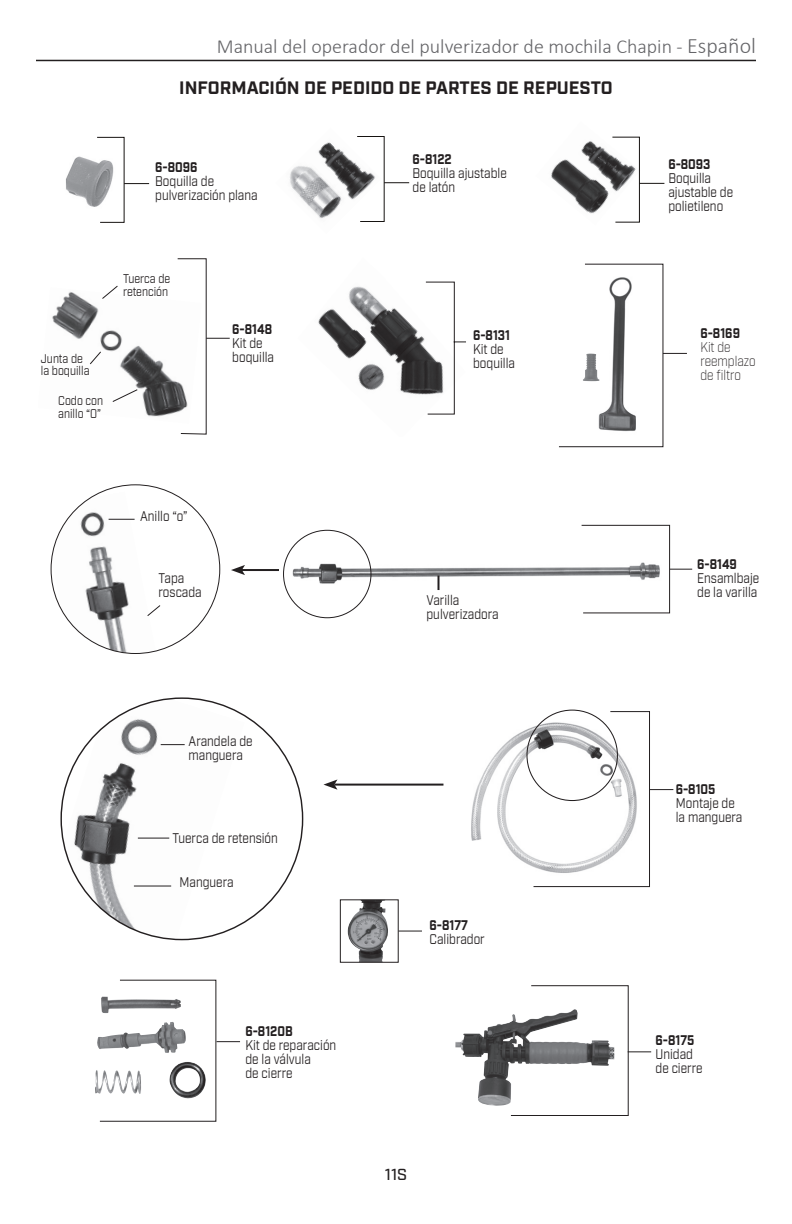
<style>
.page{position:relative;width:792px;height:1224px;background:#fff}
.page>*{position:absolute;margin:0;border:0;box-sizing:border-box;transform-origin:0 0}
.t1{font:300 20px "Calibri";color:#656568}
.t2{font:700 18px "Industry";color:#231f20}
.t3{font:500 16px "Industry";color:#231f20}
.t4{font:14px/14px "Industry";color:#231f20;scale:.85 1}
.t5{font:700 14px "Industry";color:#231f20;scale:.85 1}
.t6{font:300 14px/14px "Industry";color:#231f20;scale:.85 1}
.t7{font:12.6px/12.6px "Industry";color:#231f20;scale:.85 1}
.s1{font-size:22px}
</style>
<div class="page">
<img style="left:285px;top:546px;width:296px;height:47px">
<img style="left:52px;top:491px;width:104px;height:163px">
<svg style="left:581px;top:524px;width:111px;height:90px"></svg>
<svg style="left:438px;top:576px;width:2px;height:14px"></svg>
<hr style="left:242px;top:569px;width:37px;height:2px;background:#231f20">
<svg style="left:231px;top:565px;width:14px;height:10px"></svg>
<svg style="left:109px;top:519px;width:26px;height:1px"></svg>
<svg style="left:146px;top:604px;width:15px;height:13px"></svg>
<svg style="left:510px;top:985px;width:141px;height:131px"></svg>
<img style="left:455px;top:1009px;width:153px;height:98px">
<img style="left:348px;top:901px;width:40px;height:60px">
<div style="left:340px;top:899px;width:59px;height:64px;border:1px solid #231f20"></div>
<svg style="left:398px;top:931px;width:24px;height:1px"></svg>
<hr style="left:36px;top:60px;width:720px;height:1px;background:#231f20">
<img style="left:290px;top:142px;width:66px;height:77px">
<svg style="left:356px;top:136px;width:53px;height:86px"></svg>
<img style="left:551px;top:141px;width:60px;height:73px">
<svg style="left:611px;top:136px;width:53px;height:87px"></svg>
<img style="left:66px;top:156px;width:30px;height:51px">
<svg style="left:96px;top:136px;width:53px;height:87px"></svg>
<img style="left:52px;top:292px;width:125px;height:125px">
<svg style="left:101px;top:285px;width:18px;height:15px"></svg>
<svg style="left:89px;top:351px;width:13px;height:14px"></svg>
<svg style="left:112px;top:389px;width:26px;height:14px"></svg>
<svg style="left:177px;top:258px;width:53px;height:177px"></svg>
<img style="left:318px;top:286px;width:107px;height:109px">
<svg style="left:425px;top:281px;width:41px;height:134px"></svg>
<svg style="left:559px;top:263px;width:128px;height:185px"></svg>
<svg style="left:99px;top:979px;width:141px;height:143px"></svg>
<img style="left:95px;top:1022px;width:113px;height:77px">
<img style="left:101px;top:996px;width:80px;height:17px">
<img style="left:471px;top:709px;width:203px;height:158px">
<img style="left:63px;top:699px;width:181px;height:240px">
<hr style="left:334px;top:784px;width:109px;height:2px;background:#231f20">
<svg style="left:323px;top:779px;width:15px;height:11px"></svg>
<svg style="left:533px;top:711px;width:140px;height:177px"></svg>
<svg style="left:161px;top:744px;width:24px;height:1px"></svg>
<hr style="left:138px;top:838px;width:31px;height:1px;background:#231f20">
<hr style="left:134px;top:886px;width:37px;height:1px;background:#231f20">
<h1 class="t1" style="left:217px;top:33px;width:541px">Manual del operador del pulverizador de mochila Chapin - <span class="s1">Español</span></h1>
<p class="t2" style="left:179px;top:77px;width:435px">INFORMACIÓN DE PEDIDO DE PARTES DE REPUESTO</p>
<p class="t5" style="left:155px;top:158px;width:51px">6-8096</p>
<p class="t4" style="left:155px;top:174px;width:122px">Boquilla de pulverización plana</p>
<p class="t5" style="left:413px;top:151px;width:48px">6-8122</p>
<p class="t4" style="left:413px;top:167px;width:112px">Boquilla ajustable de latón</p>
<p class="t5" style="left:668px;top:156px;width:51px">6-8093</p>
<p class="t4" style="left:668px;top:171px;width:78px">Boquilla ajustable de polietileno</p>
<p class="t7" style="left:123px;top:273px;width:57px">Tuerca de retención</p>
<p class="t7" style="left:41px;top:352px;width:59px">Junta de la boquilla</p>
<p class="t7" style="left:58px;top:395px;width:54px">Codo con anillo “O”</p>
<p class="t5" style="left:232px;top:320px;width:48px">6-8148</p>
<p class="t4" style="left:232px;top:336px;width:51px">Kit de boquilla</p>
<p class="t5" style="left:473px;top:327px;width:45px">6-8131</p>
<p class="t4" style="left:473px;top:342px;width:51px">Kit de boquilla</p>
<p class="t5" style="left:700px;top:324px;width:48px">6-8169</p>
<p class="t6" style="left:700px;top:340px;width:66px">Kit de reemplazo de filtro</p>
<p class="t4" style="left:140px;top:509px;width:57px">Anillo “o”</p>
<p class="t4" style="left:159px;top:572px;width:52px">Tapa roscada</p>
<p class="t4" style="left:426px;top:594px;width:86px">Varilla pulverizadora</p>
<p class="t5" style="left:697px;top:556px;width:48px">6-8149</p>
<p class="t4" style="left:697px;top:572px;width:75px">Ensamlbaje de la varilla</p>
<p class="t4" style="left:189px;top:735px;width:77px">Arandela de manguera</p>
<p class="t4" style="left:172px;top:831px;width:126px">Tuerca de retensión</p>
<p class="t4" style="left:180px;top:875px;width:65px">Manguera</p>
<p class="t5" style="left:246px;top:1023px;width:57px">6-8120B</p>
<p class="t4" style="left:246px;top:1039px;width:108px">Kit de reparación de la válvula<br>de cierre</p>
<p class="t5" style="left:430px;top:917px;width:47px">6-8177</p>
<p class="t4" style="left:430px;top:933px;width:67px">Calibrador</p>
<p class="t3" style="left:385px;top:1165px;width:24px">11S</p>
<p class="t5" style="left:676px;top:781px;width:48px">6-8105</p>
<p class="t4" style="left:676px;top:796px;width:80px">Montaje de la manguera</p>
<p class="t5" style="left:656px;top:1031px;width:47px">6-8175</p>
<p class="t4" style="left:656px;top:1047px;width:57px">Unidad de cierre</p>
</div>
